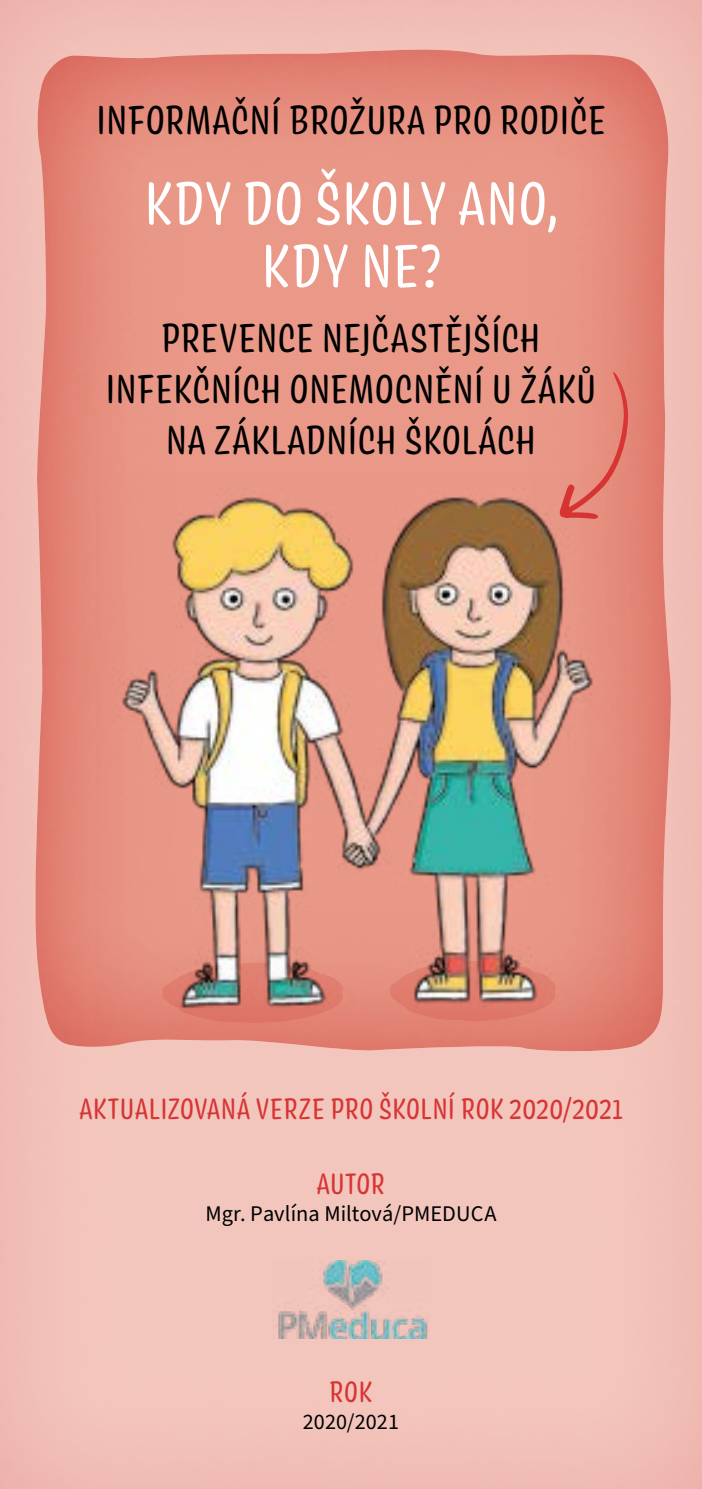
<style>
.page{position:relative;width:702px;height:1489px;background:#fff}
.page>*{position:absolute;margin:0;border:0;box-sizing:border-box;transform-origin:0 0}
.t1{font:63.75px/62.5px "Coniferous";letter-spacing:-.015em;color:#fff;text-align:center}
.t2{font:42.5px/51px "Coniferous";letter-spacing:-.015em;color:#000;text-align:center}
.t3{font:31px "Coniferous";letter-spacing:-.005em;color:#d73534}
.t4{font:22.5px "Source Sans Pro";letter-spacing:.005em;color:#000}
.t5{font:22px "Source Sans Pro";color:#000}
</style>
<div class="page">
<div style="left:0;top:0;width:702px;height:1488px;background:#f3c5bc"></div>
<div style="left:13px;top:32px;width:678px;height:1020px;background:#d73534;opacity:.75"></div>
<svg style="left:559px;top:372px;width:69px;height:147px"></svg>
<img style="left:96px;top:471px;width:530px;height:555px">
<img style="left:278px;top:1260px;width:150px;height:78px">
<p class="t2" style="left:96px;top:93px;width:511px">INFORMAČNÍ BROŽURA PRO RODIČE</p>
<h1 class="t1" style="left:143px;top:170px;width:417px">KDY DO ŠKOLY ANO,<br>KDY NE?</h1>
<p class="t2" style="left:105px;top:311px;width:493px">PREVENCE NEJČASTĚJŠÍCH<br>INFEKČNÍCH ONEMOCNĚNÍ U ŽÁKŮ<br>NA ZÁKLADNÍCH ŠKOLÁCH</p>
<p class="t3" style="left:79px;top:1087px;width:545px">AKTUALIZOVANÁ VERZE PRO ŠKOLNÍ ROK 2020/2021</p>
<p class="t3" style="left:316px;top:1161px;width:70px">AUTOR</p>
<p class="t4" style="left:205px;top:1197px;width:292px">Mgr. Pavlína Miltová/PMEDUCA</p>
<p class="t3" style="left:329px;top:1370px;width:45px">ROK</p>
<p class="t5" style="left:303px;top:1406px;width:97px">2020/2021</p>
</div>
